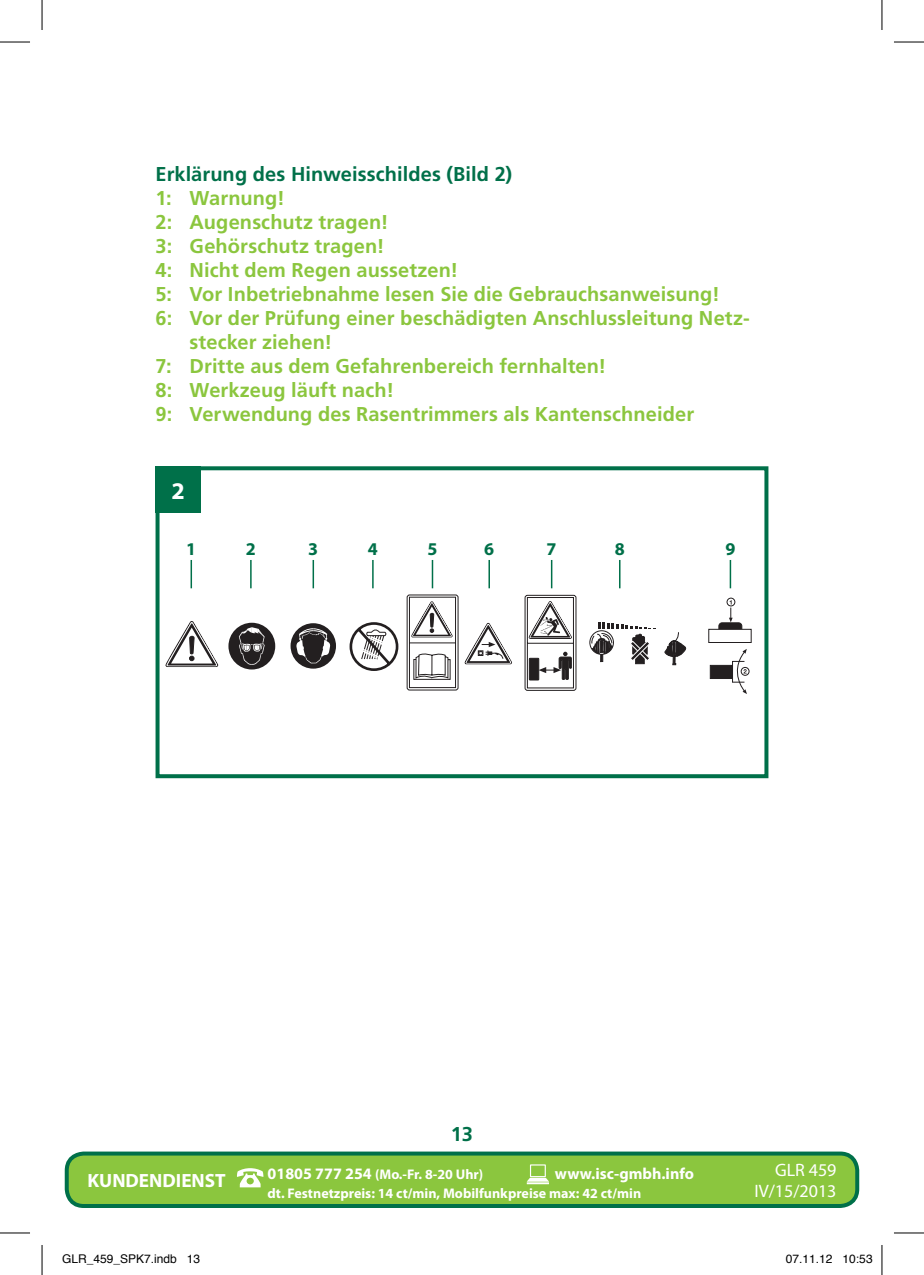
<style>
.page{position:relative;width:924px;height:1275px;background:#fff}
.page>*{position:absolute;margin:0;border:0;box-sizing:border-box;transform-origin:0 0}
.t1{font:700 24px "Myriad Pro";color:#fff}
.t2{font:700 20px "Frutiger";letter-spacing:.005em;color:#8bc63e}
.t3{font:700 20px "Frutiger";letter-spacing:.005em;color:#007049}
.t4{font:700 19.2px "Myriad Pro";color:#fff}
.t5{font:18px/21.6px "Myriad Pro";color:#fff;text-align:right}
.t6{font:700 18px "Myriad Pro";color:#007049}
.t7{font:700 16px "Myriad Pro";color:#fff}
.t8{font:700 14px/19px "Myriad Pro";color:#fff}
.t9{font:12px "Helvetica";color:#000}
.s1{font-size:16px}
</style>
<div class="page">
<div style="left:67px;top:1153px;width:789px;height:53px;background:#8bc63e;border-radius:17px"></div>
<div style="left:65px;top:1151px;width:793px;height:57px;border:4px solid #007049;border-radius:17px"></div>
<svg style="left:526px;top:1164px;width:23px;height:20px"></svg>
<svg style="left:237px;top:1168px;width:26px;height:19px"></svg>
<div style="left:589px;top:630px;width:24px;height:24px;border:1px solid #231f20;border-radius:50%"></div>
<svg style="left:664px;top:632px;width:22px;height:33px"></svg>
<svg style="left:590px;top:622px;width:65px;height:42px"></svg>
<svg style="left:165px;top:621px;width:53px;height:46px"></svg>
<svg style="left:227px;top:621px;width:49px;height:50px"></svg>
<div style="left:228px;top:623px;width:47px;height:46px;background:#231f20;border-radius:50%"></div>
<svg style="left:239px;top:627px;width:25px;height:37px"></svg>
<svg style="left:349px;top:622px;width:50px;height:49px"></svg>
<svg style="left:524px;top:594px;width:52px;height:97px"></svg>
<svg style="left:464px;top:623px;width:48px;height:41px"></svg>
<svg style="left:289px;top:622px;width:48px;height:48px"></svg>
<div style="left:290px;top:623px;width:46px;height:45px;background:#231f20;border-radius:50%"></div>
<svg style="left:296px;top:628px;width:34px;height:35px"></svg>
<svg style="left:406px;top:594px;width:52px;height:97px"></svg>
<div style="left:718px;top:623px;width:23px;height:10px;background:#231f20;border-radius:3px"></div>
<div style="left:718px;top:622px;width:23px;height:11px;border:1px solid #231f20;border-radius:3px"></div>
<div style="left:708px;top:629px;width:43px;height:14px;background:#fff;border:1px solid #231f20"></div>
<div style="left:726px;top:598px;width:8px;height:8px;border:1px solid #231f20;border-radius:50%"></div>
<svg style="left:728px;top:600px;width:4px;height:22px"></svg>
<div style="left:709px;top:665px;width:23px;height:14px;background:#231f20;border:1px solid #231f20"></div>
<div style="left:740px;top:667px;width:9px;height:8px;border:1px solid #231f20;border-radius:50%"></div>
<svg style="left:728px;top:649px;width:18px;height:45px"></svg>
<div style="left:155px;top:466px;width:613px;height:312px;border:4px solid #007049"></div>
<hr style="left:190px;top:560px;width:2px;height:28px;background:#007049">
<hr style="left:312px;top:560px;width:2px;height:28px;background:#007049">
<hr style="left:431px;top:560px;width:2px;height:28px;background:#007049">
<div style="left:155px;top:466px;width:46px;height:47px;background:#007049"></div>
<svg style="left:250px;top:560px;width:1px;height:28px"></svg>
<svg style="left:372px;top:560px;width:1px;height:28px"></svg>
<svg style="left:488px;top:560px;width:1px;height:28px"></svg>
<hr style="left:618px;top:560px;width:2px;height:28px;background:#007049">
<hr style="left:550px;top:560px;width:2px;height:28px;background:#007049">
<svg style="left:729px;top:560px;width:1px;height:28px"></svg>
<hr style="left:0;top:42px;width:30px;height:1px;background:#000">
<hr style="left:893px;top:42px;width:30px;height:1px;background:#000">
<hr style="left:0;top:1232px;width:30px;height:1px;background:#000">
<hr style="left:893px;top:1232px;width:30px;height:1px;background:#000">
<hr style="left:42px;top:0;width:1px;height:30px;background:#000">
<hr style="left:42px;top:1245px;width:1px;height:30px;background:#000">
<hr style="left:881px;top:0;width:1px;height:30px;background:#000">
<hr style="left:881px;top:1245px;width:1px;height:30px;background:#000">
<p class="t3" style="left:155px;top:163px;width:358px">Erklärung des Hinweisschildes (Bild 2)</p>
<p class="t2" style="left:155px;top:187px;width:131px">1: Warnung!</p>
<p class="t2" style="left:155px;top:211px;width:234px">2: Augenschutz tragen!</p>
<p class="t2" style="left:155px;top:235px;width:230px">3: Gehörschutz tragen!</p>
<p class="t2" style="left:155px;top:259px;width:304px">4: Nicht dem Regen aussetzen!</p>
<p class="t2" style="left:155px;top:283px;width:565px">5: Vor Inbetriebnahme lesen Sie die Gebrauchsanweisung!</p>
<p class="t2" style="left:155px;top:307px;width:595px">6: Vor der Prüfung einer beschädigten Anschlussleitung Netz-</p>
<p class="t2" style="left:189px;top:331px;width:144px">stecker ziehen!</p>
<p class="t2" style="left:155px;top:355px;width:452px">7: Dritte aus dem Gefahrenbereich fernhalten!</p>
<p class="t2" style="left:155px;top:379px;width:240px">8: Werkzeug läuft nach!</p>
<p class="t2" style="left:155px;top:403px;width:540px">9: Verwendung des Rasentrimmers als Kantenschneider</p>
<p class="t1" style="left:171px;top:477px;width:15px">2</p>
<p class="t6" style="left:186px;top:539px;width:11px">1</p>
<p class="t6" style="left:308px;top:539px;width:11px">3</p>
<p class="t6" style="left:427px;top:539px;width:11px">5</p>
<p class="t6" style="left:246px;top:539px;width:11px">2</p>
<p class="t6" style="left:368px;top:539px;width:11px">4</p>
<p class="t6" style="left:484px;top:539px;width:11px">6</p>
<p class="t6" style="left:546px;top:539px;width:11px">7</p>
<p class="t6" style="left:614px;top:539px;width:11px">8</p>
<p class="t6" style="left:725px;top:539px;width:11px">9</p>
<p class="t3" style="left:450px;top:1122px;width:24px">13</p>
<p class="t8" style="left:267px;top:1164px;width:375px"><span class="s1">01805 777 254</span> (Mo.-Fr. 8-20 Uhr)<br>dt. Festnetzpreis: 14 ct/min, Mobilfunkpreise max: 42 ct/min</p>
<p class="t4" style="left:87px;top:1169px;width:140px">KUNDENDIENST</p>
<p class="t7" style="left:554px;top:1164px;width:140px">www.isc-gmbh.info</p>
<p class="t5" style="left:754px;top:1159px;width:84px">GLR 459<br>IV/15/2013</p>
<p class="t9" style="left:62px;top:1249px;width:140px">GLR_459_SPK7.indb 13</p>
<p class="t9" style="left:785px;top:1249px;width:88px">07.11.12 10:53</p>
</div>
